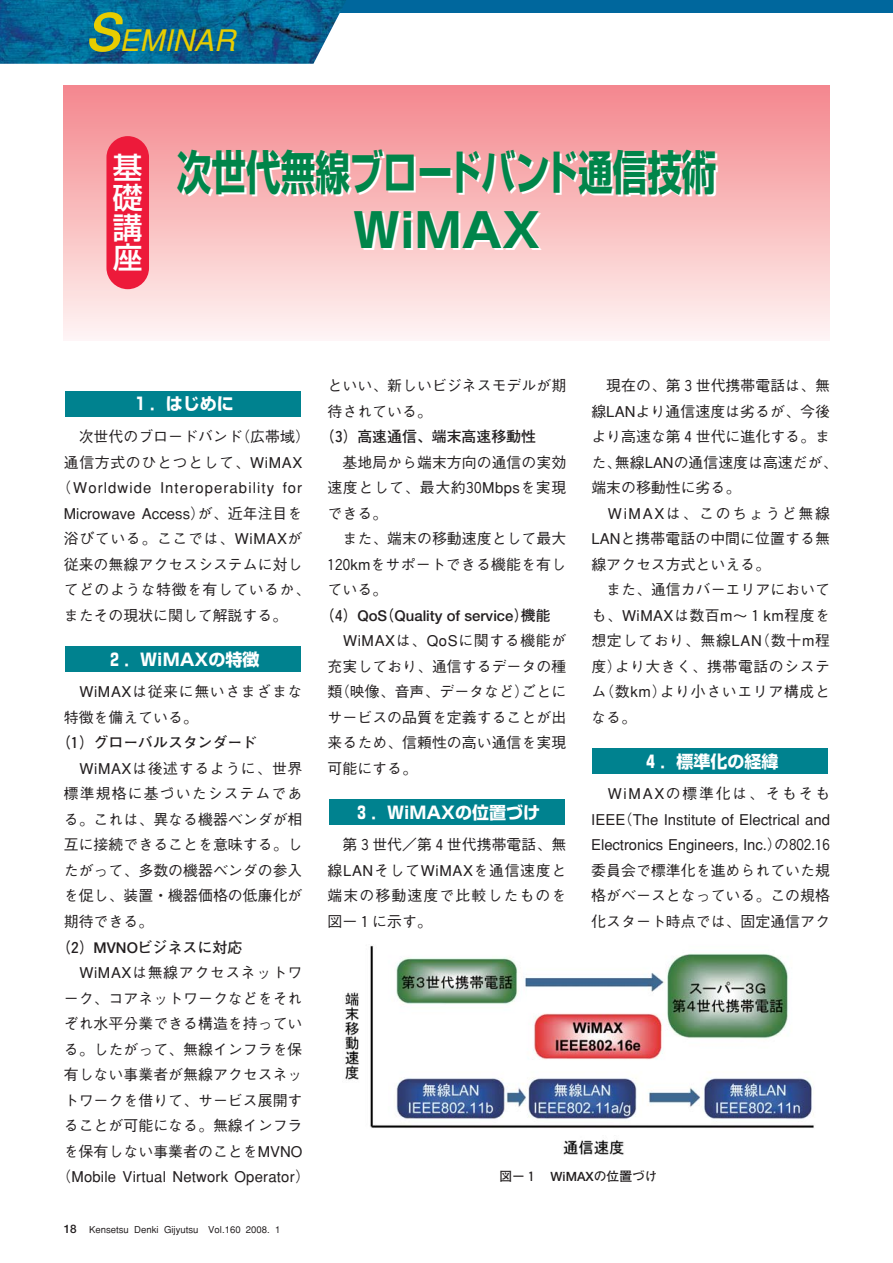
<style>
.page{position:relative;width:893px;height:1263px;background:#fff}
.page>*{position:absolute;margin:0;border:0;box-sizing:border-box;transform-origin:0 0}
.t1{font:700 46.8px/57.4px "Shin Go";color:#00854a;text-align:center;scale:.74 1}
.t2{font:italic 500 29.7px "Gothic BBB";color:#e7cd00}
.t3{font:500 29.7px/29.7px "Shin Go";color:#fff;text-align:justify}
.t4{font:700 16.95px "Shin Go";color:#fff}
.t5{font:500 14.85px/25.5px "Gothic BBB";color:#231f20;text-align:justify}
.t6{font:500 14.85px/25.5px "Gothic BBB";letter-spacing:.045em;color:#231f20}
.t7{font:700 14.85px "Futo Go B101";color:#231f20}
.t8{font:500 14.85px "Gothic BBB";letter-spacing:.075em;color:#231f20}
.t9{font:500 14.85px "Gothic BBB";letter-spacing:.035em;color:#231f20}
.t10{font:700 12.75px "Futo Go B101";color:#231f20}
.t11{font:500 9.6px "Gothic BBB";color:#231f20}
.s1{font-family:"Futo Go B101";font-weight:700;font-size:53.1px}
.s2{font-family:"Futogo Num";font-weight:400}
.s3{font-family:"Futo Go B101";font-weight:700;font-size:11.7px}
.s4{font-family:"Gothic Num";font-weight:400}
</style>
<div class="page">
<div style="left:0;top:0;width:892px;height:13px;background:#00679d"></div>
<div style="left:65px;top:646px;width:235px;height:26px;background:#00828f"></div>
<div style="left:65px;top:391px;width:235px;height:26px;background:#00828f"></div>
<div style="left:329px;top:799px;width:235px;height:26px;background:#00828f"></div>
<div style="left:593px;top:748px;width:234px;height:26px;background:#00828f"></div>
<img style="left:0;top:0;width:346px;height:64px">
<div style="left:64px;top:85px;width:765px;height:255px;background:linear-gradient(to bottom,#f4868c,#fef4f2)"></div>
<div style="left:106px;top:136px;width:43px;height:153px;background:#ed1a3a;border-radius:21px"></div>
<img style="left:344px;top:945px;width:470px;height:210px">
<h2 class="t2" style="left:85px;top:29px;width:158px"><span class="s1">S</span>EMINAR</h2>
<h2 class="t3" style="left:113px;top:157px;width:31px">基礎講座</h2>
<h1 class="t1" style="left:177px;top:150px;width:730px">次世代無線ブロードバンド通信技術<br>WiMAX</h1>
<p class="t4" style="left:132px;top:398px;width:104px">１．はじめに</p>
<p class="t5" style="left:79px;top:426px;width:233px">次世代のブロードバンド（広帯域）</p>
<p class="t6" style="left:64px;top:451px;width:240px">通信方式のひとつとして、WiMAX</p>
<p class="t8" style="left:56px;top:482px;width:247px">（Worldwide Interoperability for</p>
<p class="t5" style="left:64px;top:502px;width:240px">Microwave Access）が、近年注目を</p>
<p class="t6" style="left:64px;top:528px;width:240px">浴びている。ここでは、WiMAXが</p>
<p class="t5" style="left:64px;top:553px;width:240px">従来の無線アクセスシステムに対し</p>
<p class="t9" style="left:64px;top:584px;width:247px">てどのような特徴を有しているか、</p>
<p class="t5" style="left:64px;top:604px;width:225px">またその現状に関して解説する。</p>
<p class="t4" style="left:106px;top:653px;width:155px">２．WiMAXの特徴</p>
<p class="t6" style="left:64px;top:681px;width:240px;text-indent:16px">WiMAXは従来に無いさまざまな特徴を備えている。</p>
<p class="t7" style="left:56px;top:737px;width:202px">（<span class="s2">1</span>）グローバルスタンダード</p>
<p class="t5" style="left:64px;top:758px;width:240px;text-indent:16px">WiMAXは後述するように、世界標準規格に基づいたシステムである。これは、異なる機器ベンダが相互に接続できることを意味する。したがって、多数の機器ベンダの参入を促し、装置・機器価格の低廉化が期待できる。</p>
<p class="t7" style="left:56px;top:941px;width:187px">（<span class="s2">2</span>）MVNOビジネスに対応</p>
<p class="t6" style="left:79px;top:962px;width:224px">WiMAXは無線アクセスネットワ</p>
<p class="t5" style="left:64px;top:987px;width:240px">ーク、コアネットワークなどをそれ</p>
<p class="t5" style="left:64px;top:1013px;width:240px">ぞれ水平分業できる構造を持ってい</p>
<p class="t5" style="left:64px;top:1038px;width:240px">る。したがって、無線インフラを保</p>
<p class="t5" style="left:64px;top:1064px;width:240px">有しない事業者が無線アクセスネッ</p>
<p class="t5" style="left:64px;top:1089px;width:240px">トワークを借りて、サービス展開す</p>
<p class="t5" style="left:64px;top:1115px;width:240px">ることが可能になる。無線インフラ</p>
<p class="t5" style="left:64px;top:1140px;width:240px">を保有しない事業者のことをMVNO</p>
<p class="t5" style="left:56px;top:1166px;width:255px">（Mobile Virtual Network Operator）</p>
<p class="t11" style="left:64px;top:1226px;width:218px"><span class="s3">18</span> Kensetsu Denki Gijyutsu Vol.160 2008. 1</p>
<p class="t5" style="left:327px;top:375px;width:240px">といい、新しいビジネスモデルが期待されている。</p>
<p class="t7" style="left:320px;top:431px;width:217px">（<span class="s2">3</span>）高速通信、端末高速移動性</p>
<p class="t5" style="left:327px;top:451px;width:240px;text-indent:15px">基地局から端末方向の通信の実効速度として、最大約<span class="s4">30</span>Mbpsを実現できる。</p>
<p class="t5" style="left:327px;top:528px;width:240px;text-indent:15px">また、端末の移動速度として最大<span class="s4">120</span>kmをサポートできる機能を有している。</p>
<p class="t7" style="left:320px;top:610px;width:232px">（<span class="s2">4</span>）QoS（Quality of service）機能</p>
<p class="t5" style="left:327px;top:630px;width:240px;text-indent:15px">WiMAXは、QoSに関する機能が充実しており、通信するデータの種類（映像、音声、データなど）ごとにサービスの品質を定義することが出来るため、信頼性の高い通信を実現可能にする。</p>
<p class="t4" style="left:353px;top:806px;width:189px">３．WiMAXの位置づけ</p>
<p class="t5" style="left:327px;top:834px;width:240px;text-indent:15px">第３世代／第４世代携帯電話、無線LANそしてWiMAXを通信速度と端末の移動速度で比較したものを図－１に示す。</p>
<p class="t5" style="left:591px;top:375px;width:247px;text-align:left;text-indent:15px">現在の、第３世代携帯電話は、無線LANより通信速度は劣るが、今後より高速な第４世代に進化する。また、無線LANの通信速度は高速だが、端末の移動性に劣る。</p>
<p class="t5" style="left:591px;top:502px;width:240px;text-indent:17px">WiMAXは、このちょうど無線LANと携帯電話の中間に位置する無線アクセス方式といえる。</p>
<p class="t5" style="left:591px;top:579px;width:240px;text-indent:15px">また、通信カバーエリアにおいても、WiMAXは数百m～１km程度を想定しており、無線LAN（数十m程度）より大きく、携帯電話のシステム（数km）より小さいエリア構成となる。</p>
<p class="t4" style="left:642px;top:755px;width:138px">４．標準化の経緯</p>
<p class="t5" style="left:591px;top:783px;width:240px;text-indent:17px">WiMAXの標準化は、そもそもIEEE（The Institute of Electrical and Electronics Engineers, Inc.）の<span class="s4">802</span>.<span class="s4">16</span>委員会で標準化を進められていた規格がベースとなっている。この規格化スタート時点では、固定通信アク</p>
<p class="t10" style="left:499px;top:1171px;width:160px">図－１　WiMAXの位置づけ</p>
</div>
